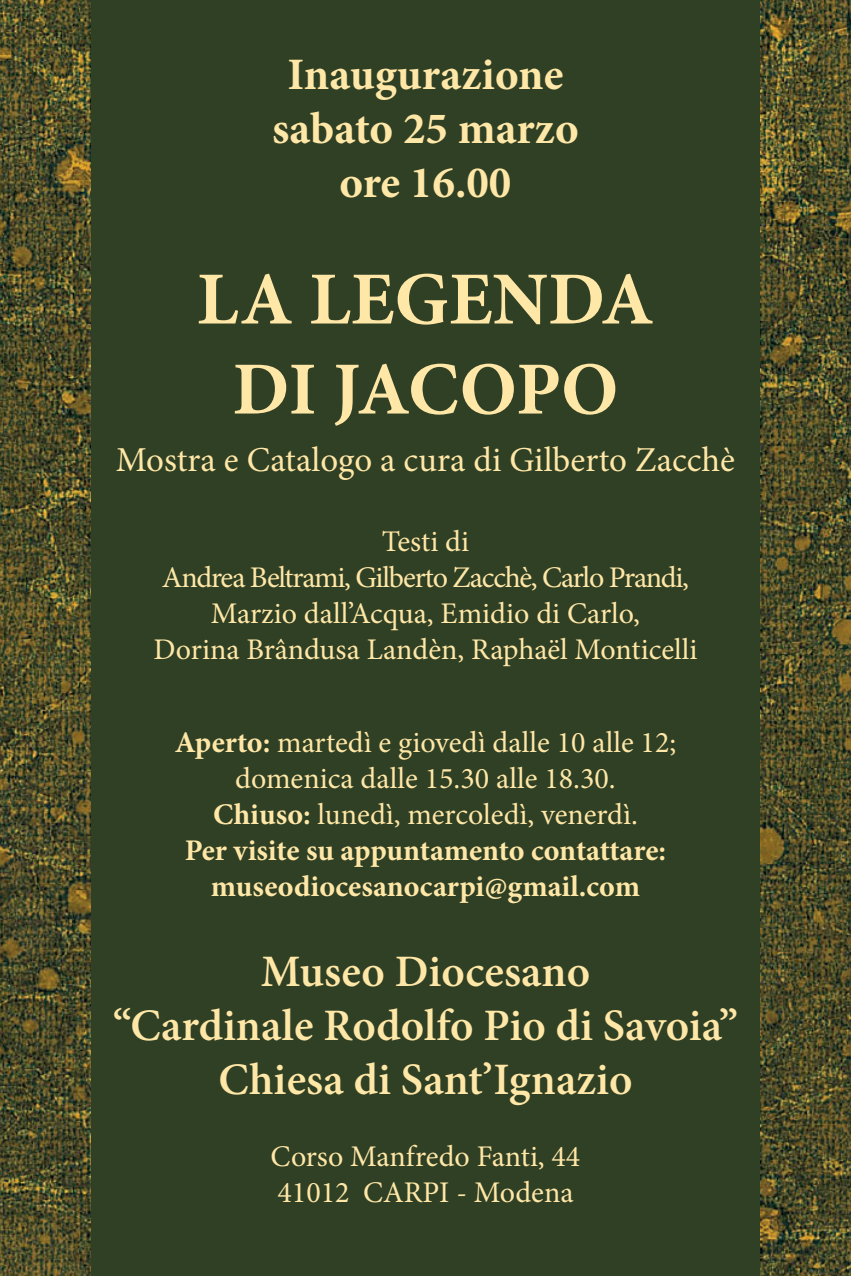
<style>
.page{position:relative;width:851px;height:1276px;background:#fff}
.page>*{position:absolute;margin:0;border:0;box-sizing:border-box;transform-origin:0 0}
.t1{font:700 75px/90px "Minion Pro";color:#ffe7a7;text-align:center}
.t2{font:600 45px/54px "Minion Pro";color:#ffe7a7;text-align:center}
.t3{font:700 45px/54px "Minion Pro";color:#ffe7a7;text-align:center}
.t4{font:35px "Minion Pro";color:#ffe7a7}
.t5{font:30px/36px "Minion Pro";color:#ffe7a7;text-align:center}
.s1{font-weight:700}
</style>
<div class="page">
<div style="left:0;top:0;width:850px;height:1276px;background:#304024"></div>
<img style="left:760px;top:0;width:90px;height:1276px">
<img style="left:0;top:0;width:90px;height:1276px">
<h2 class="t3" style="left:272px;top:47px;width:308px">Inaugurazione sabato 25 marzo ore 16.00</h2>
<h1 class="t1" style="left:197px;top:254px;width:458px">LA LEGENDA<br>DI JACOPO</h1>
<p class="t4" style="left:116px;top:436px;width:620px">Mostra e Catalogo a cura di Gilberto Zacchè</p>
<p class="t5" style="left:153px;top:523px;width:545px">Testi di<br>Andrea Beltrami, Gilberto Zacchè, Carlo Prandi, Marzio dall’Acqua, Emidio di Carlo,<br>Dorina Brândusa Landèn, Raphaël Monticelli</p>
<p class="t5" style="left:175px;top:724px;width:503px"><span class="s1">Aperto:</span> martedì e giovedì dalle 10 alle 12; domenica dalle 15.30 alle 18.30.<br><span class="s1">Chiuso:</span> lunedì, mercoledì, venerdì.<br><span class="s1">Per visite su appuntamento contattare: museodiocesanocarpi@gmail.com</span></p>
<h2 class="t2" style="left:113px;top:944px;width:627px">Museo Diocesano<br>“Cardinale Rodolfo Pio di Savoia”<br>Chiesa di Sant’Ignazio</h2>
<p class="t5" style="left:270px;top:1138px;width:311px;text-align:left">Corso Manfredo Fanti, 44<br>41012 CARPI - Modena</p>
</div>
